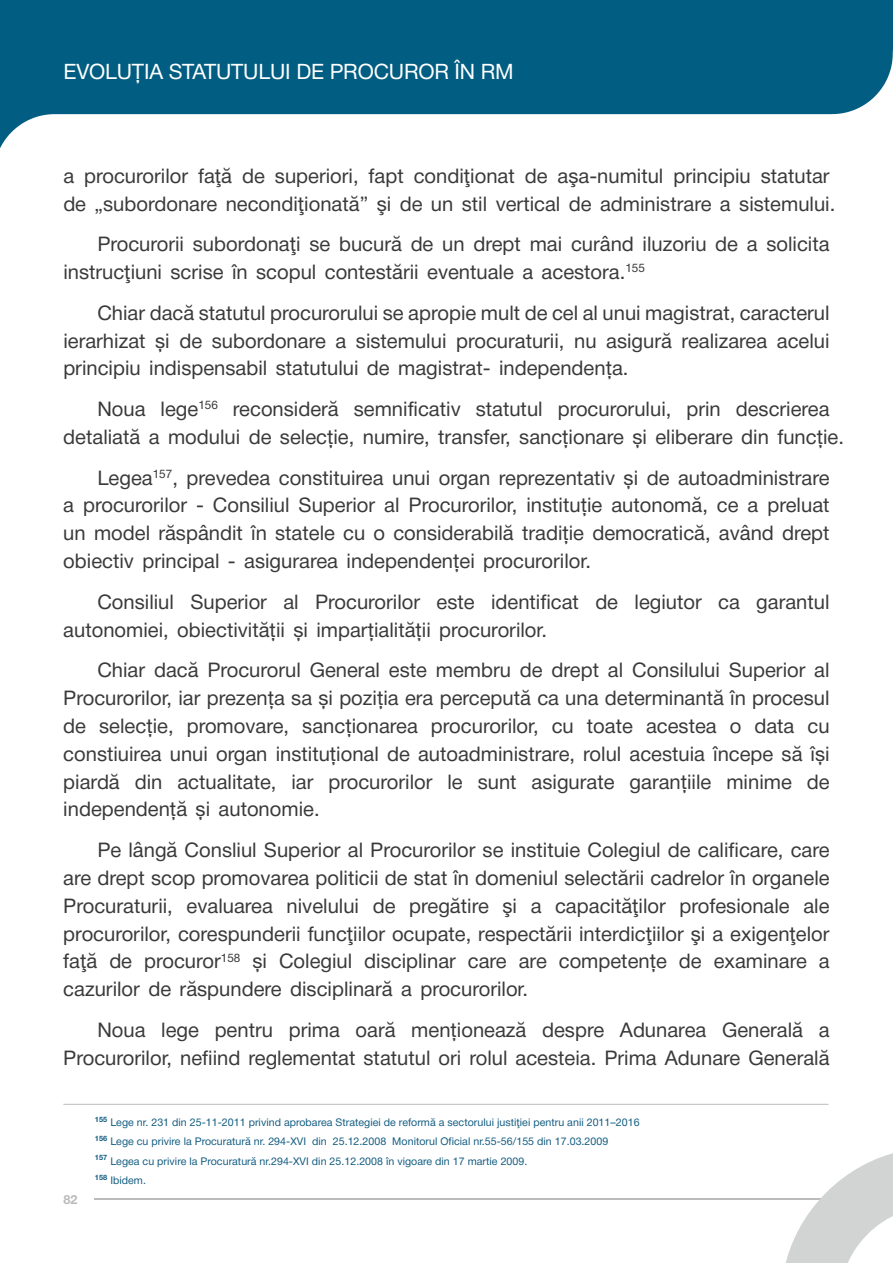
<style>
.page{position:relative;width:893px;height:1263px;background:#fff}
.page>*{position:absolute;margin:0;border:0;box-sizing:border-box;transform-origin:0 0}
.t1{font:21.3px "Helvetica Neue";letter-spacing:-.01em;color:#fff}
.t2{font:20.25px/27.9px "Helvetica Neue";color:#393a39}
.t3{font:700 12.75px "Helvetica Neue";color:#bbb}
.t4{font:10.65px/19.2px "Helvetica Neue";letter-spacing:.005em;color:#145d82}
</style>
<div class="page">
<hr style="left:63px;top:1104px;width:766px;height:1px;background:#bbb">
<svg style="left:0;top:0;width:893px;height:148px;fill:#015d81"></svg>
<hr style="left:94px;top:1198px;width:735px;height:2px;background:#bbb">
<svg style="left:786px;top:1153px;width:107px;height:110px"></svg>
<p class="t1" style="left:64px;top:56px;width:452px">EVOLUȚIA STATUTULUI DE PROCUROR ÎN RM</p>
<p class="t2" style="left:63px;top:163px;width:774px">a procurorilor faţă de superiori, fapt condiţionat de aşa-numitul principiu statutar de „subordonare necondiţionată” şi de un stil vertical de administrare a sistemului.</p>
<p class="t2" style="left:63px;top:231px;width:768px;text-indent:34px">Procurorii subordonaţi se bucură de un drept mai curând iluzoriu de a solicita instrucţiuni scrise în scopul contestării eventuale a acestora.<sup>155</sup></p>
<p class="t2" style="left:63px;top:300px;width:768px;text-align:justify;text-indent:34px">Chiar dacă statutul procurorului se apropie mult de cel al unui magistrat, caracterul ierarhizat și de subordonare a sistemului procuraturii, nu asigură realizarea acelui principiu indispensabil statutului de magistrat- independența.</p>
<p class="t2" style="left:63px;top:396px;width:782px;text-indent:34px">Noua lege<sup>156</sup> reconsideră semnificativ statutul procurorului, prin descrierea detaliată a modului de selecție, numire, transfer, sancționare și eliberare din funcție.</p>
<p class="t2" style="left:63px;top:464px;width:768px;text-align:justify;text-indent:34px">Legea<sup>157</sup>, prevedea constituirea unui organ reprezentativ și de autoadministrare a procurorilor - Consiliul Superior al Procurorilor, instituție autonomă, ce a preluat un model răspândit în statele cu o considerabilă tradiție democratică, având drept obiectiv principal - asigurarea independenței procurorilor.</p>
<p class="t2" style="left:63px;top:589px;width:768px;text-indent:34px">Consiliul Superior al Procurorilor este identificat de legiutor ca garantul autonomiei, obiectivității și imparțialității procurorilor.</p>
<p class="t2" style="left:63px;top:657px;width:768px;text-align:justify;text-indent:34px">Chiar dacă Procurorul General este membru de drept al Consilului Superior al Procurorilor, iar prezența sa și poziția era percepută ca una determinantă în procesul de selecție, promovare, sancționarea procurorilor, cu toate acestea o data cu constiuirea unui organ instituțional de autoadministrare, rolul acestuia începe să își piardă din actualitate, iar procurorilor le sunt asigurate garanțiile minime de independență și autonomie.</p>
<p class="t2" style="left:63px;top:837px;width:768px;text-align:justify;text-indent:34px">Pe lângă Consliul Superior al Procurorilor se instituie Colegiul de calificare, care are drept scop promovarea politicii de stat în domeniul selectării cadrelor în organele Procuraturii, evaluarea nivelului de pregătire şi a capacităţilor profesionale ale procurorilor, corespunderii funcţiilor ocupate, respectării interdicţiilor şi a exigenţelor faţă de procuror<sup>158</sup> și Colegiul disciplinar care are competențe de examinare a cazurilor de răspundere disciplinară a procurorilor.</p>
<p class="t2" style="left:63px;top:1017px;width:768px;text-align:right">Noua lege pentru prima oară menționează despre Adunarea Generală a<br>Procurorilor, nefiind reglementat statutul ori rolul acesteia. Prima Adunare Generală</p>
<p class="t3" style="left:63px;top:1189px;width:16px">82</p>
<p class="t4" style="left:95px;top:1113px;width:546px"><sup>155</sup> Lege nr. 231 din 25-11-2011 privind aprobarea Strategiei de reformă a sectorului justiţiei pentru anii 2011–2016<br><sup>156</sup> Lege cu privire la Procuratură nr. 294-XVI din 25.12.2008 Monitorul Oficial nr.55-56/155 din 17.03.2009<br><sup>157</sup> Legea cu privire la Procuratură nr.294-XVI din 25.12.2008 în vigoare din 17 martie 2009.<br><sup>158</sup> Ibidem.</p>
</div>
